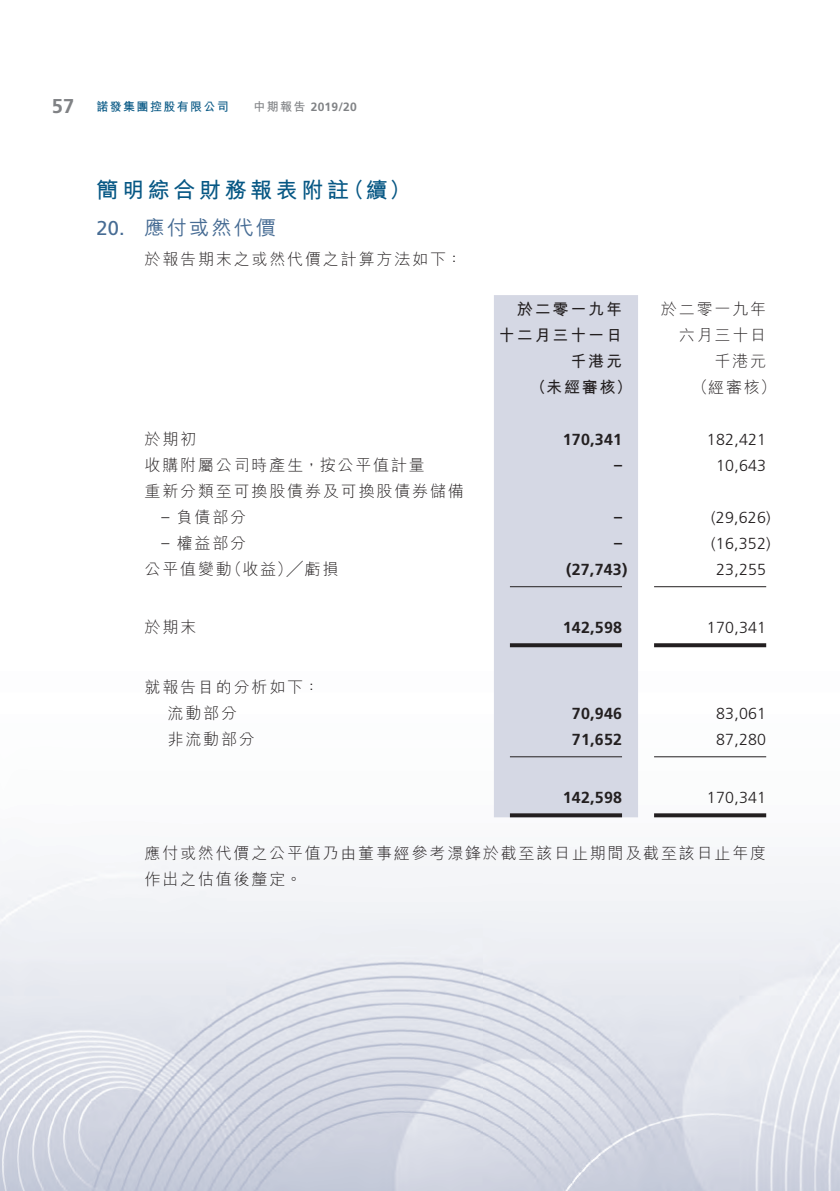
<style>
.page{position:relative;width:840px;height:1191px;background:#fff}
.page>*{position:absolute;margin:0;border:0;box-sizing:border-box;transform-origin:0 0}
.t1{font:700 22px "M Hei HK";letter-spacing:.165em;color:#065784}
._03_H1{font:500 20px "M Hei HK";letter-spacing:.115em;color:#476c94}
._03_H1-2{font:20px "Frutiger LT Std";color:#476c94}
.t2{font:700 20px "Frutiger LT Std";color:#808285}
._15_Table_Stub{font:300 16px "M Hei HK";letter-spacing:.115em;color:#231f20}
._12___P2{font:300 16px/26px "M Hei HK";letter-spacing:.11em;color:#231f20}
._01_Body_Text{font:300 16px "Frutiger LT Std";letter-spacing:.015em;color:#231f20}
._01_Body_Text-2{font:700 16px "Frutiger LT Std";letter-spacing:.015em;color:#231f20}
._01_Body_Text-3{font:700 16px/26px "M Hei HK";letter-spacing:.115em;color:#231f20;text-align:right}
._01_Body_Text-4{font:300 16px/26px "M Hei HK";letter-spacing:.115em;color:#231f20;text-align:right}
.t3{font:700 12px "Frutiger LT Std";letter-spacing:.015em;color:#808285}
.t4{font:700 12px "M Hei HK";letter-spacing:.115em;color:#065784}
.s1{font-family:"M Hei HK"}
.s2{font-family:"Frutiger LT Std"}
</style>
<div class="page">
<img style="left:0;top:295px;width:839px;height:896px">
<svg style="left:493px;top:295px;width:144px;height:522px;background:#d7dae5"></svg>
<hr style="left:509px;top:586px;width:112px;height:1px;background:#231f20">
<hr style="left:653px;top:586px;width:112px;height:1px;background:#231f20">
<svg style="left:509px;top:643px;width:112px;height:4px"></svg>
<svg style="left:653px;top:643px;width:112px;height:4px"></svg>
<hr style="left:509px;top:756px;width:112px;height:1px;background:#231f20">
<hr style="left:653px;top:756px;width:112px;height:1px;background:#231f20">
<svg style="left:509px;top:813px;width:112px;height:4px"></svg>
<svg style="left:653px;top:813px;width:112px;height:4px"></svg>
<p class="t2" style="left:52px;top:94px;width:24px">57</p>
<p class="t4" style="left:96px;top:98px;width:134px">諾發集團控股有限公司</p>
<p class="t3" style="left:253px;top:100px;width:105px"><span class="s1">中期報告</span> 2019/20</p>
<h1 class="t1" style="left:96px;top:173px;width:254px">簡明綜合財務報表附註</h1>
<p class="_03_H1" style="left:144px;top:213px;width:133px">應付或然代價</p>
<p class="_03_H1-2" style="left:96px;top:216px;width:30px">20.</p>
<h1 class="t1" style="left:342px;top:173px;width:70px">（續(</h1>
<p class="_12___P2" style="left:144px;top:246px;width:319px">於報告期末之或然代價之計算方法如下：</p>
<p class="_01_Body_Text-3" style="left:498px;top:295px;width:124px">於二零一九年十二月三十一日</p>
<p class="_01_Body_Text-4" style="left:660px;top:296px;width:107px">於二零一九年六月三十日</p>
<p class="_01_Body_Text-4" style="left:714px;top:348px;width:53px">千港元</p>
<p class="_01_Body_Text-3" style="left:570px;top:347px;width:53px">千港元</p>
<p class="_01_Body_Text-3" style="left:529px;top:373px;width:103px">（未經審核）</p>
<p class="_01_Body_Text-4" style="left:691px;top:374px;width:86px">（經審核(</p>
<p class="_15_Table_Stub" style="left:144px;top:431px;width:53px">於期初</p>
<p class="_01_Body_Text-2" style="left:562px;top:430px;width:61px">170,341</p>
<p class="_01_Body_Text" style="left:706px;top:430px;width:61px">182,421</p>
<p class="_15_Table_Stub" style="left:144px;top:457px;width:282px">收購附屬公司時產生，按公平值計量</p>
<p class="_15_Table_Stub" style="left:144px;top:483px;width:321px">重新分類至可換股債券及可換股債券儲備</p>
<p class="_01_Body_Text-2" style="left:613px;top:454px;width:9px">–</p>
<p class="_01_Body_Text" style="left:715px;top:456px;width:52px">10,643</p>
<p class="_15_Table_Stub" style="left:161px;top:509px;width:86px"><span class="s2">–</span> 負債部分</p>
<p class="_01_Body_Text-2" style="left:613px;top:506px;width:9px">–</p>
<p class="_01_Body_Text" style="left:710px;top:508px;width:61px">)29,626(</p>
<p class="_15_Table_Stub" style="left:161px;top:535px;width:86px"><span class="s2">–</span> 權益部分</p>
<p class="_01_Body_Text-2" style="left:613px;top:532px;width:9px">–</p>
<p class="_01_Body_Text" style="left:710px;top:534px;width:61px">)16,352(</p>
<p class="_15_Table_Stub" style="left:226px;top:561px;width:114px">（收益）╱虧損</p>
<p class="_15_Table_Stub" style="left:144px;top:561px;width:89px">公平值變動</p>
<p class="_01_Body_Text-2" style="left:566px;top:560px;width:63px">)27,743(</p>
<p class="_01_Body_Text" style="left:715px;top:560px;width:52px">23,255</p>
<p class="_15_Table_Stub" style="left:144px;top:619px;width:53px">於期末</p>
<p class="_01_Body_Text-2" style="left:562px;top:618px;width:61px">142,598</p>
<p class="_01_Body_Text" style="left:706px;top:618px;width:61px">170,341</p>
<p class="_15_Table_Stub" style="left:144px;top:679px;width:176px">就報告目的分析如下：</p>
<p class="_15_Table_Stub" style="left:167px;top:705px;width:71px">流動部分</p>
<p class="_01_Body_Text-2" style="left:571px;top:704px;width:52px">70,946</p>
<p class="_01_Body_Text" style="left:715px;top:704px;width:52px">83,061</p>
<p class="_15_Table_Stub" style="left:167px;top:731px;width:89px">非流動部分</p>
<p class="_01_Body_Text-2" style="left:571px;top:730px;width:52px">71,652</p>
<p class="_01_Body_Text" style="left:715px;top:730px;width:52px">87,280</p>
<p class="_01_Body_Text-2" style="left:562px;top:788px;width:61px">142,598</p>
<p class="_01_Body_Text" style="left:706px;top:788px;width:61px">170,341</p>
<p class="_12___P2" style="left:144px;top:840px;width:622px">應付或然代價之公平值乃由董事經參考澋鋒於截至該日止期間及截至該日止年度作出之估值後釐定。</p>
</div>
